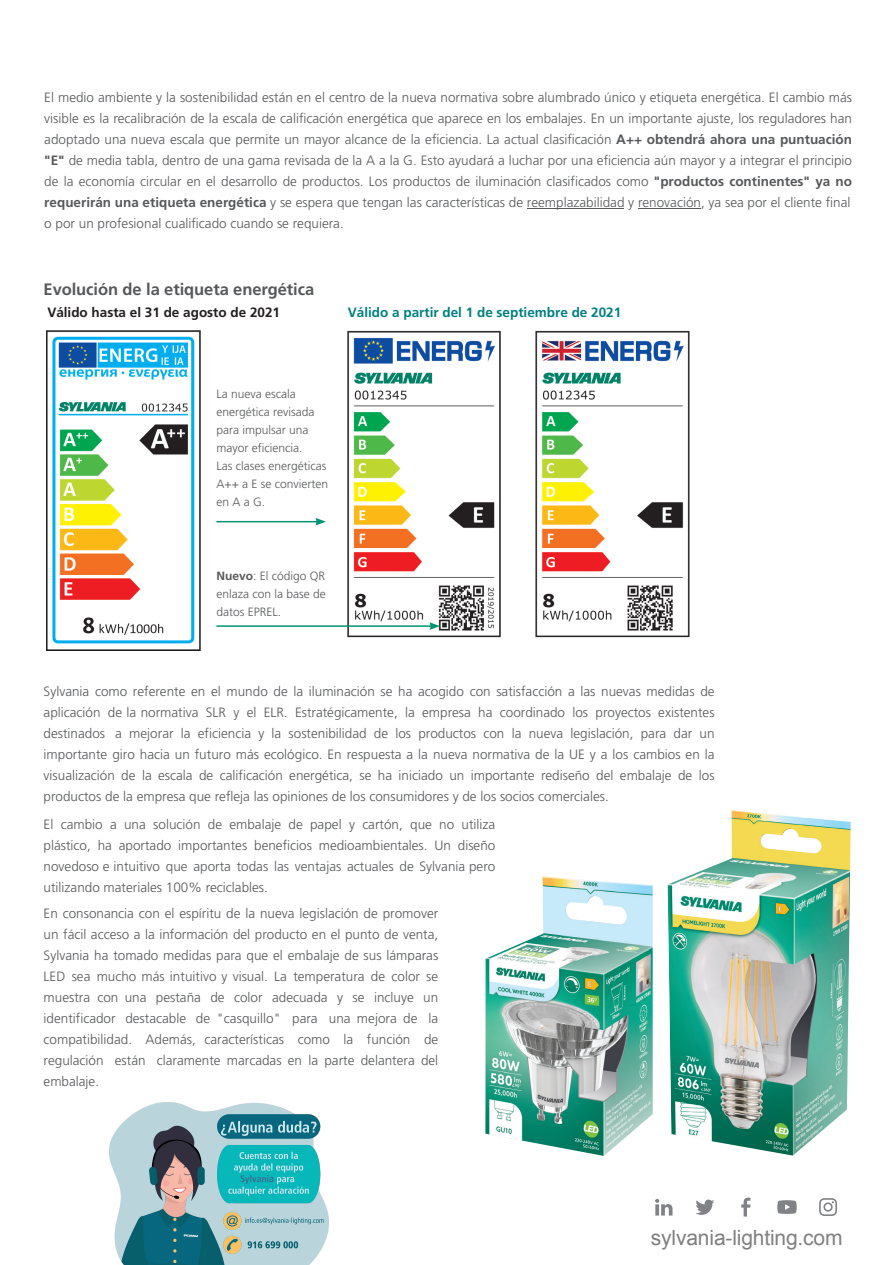
<style>
.page{position:relative;width:896px;height:1265px;background:#fff}
.page>*{position:absolute;margin:0;border:0;box-sizing:border-box;transform-origin:0 0}
.www{font:21px "Arial";letter-spacing:-.01em;color:#808080}
.Bullet_Heading{font:700 16.5px "Frutiger LT Std";letter-spacing:-.005em;color:#57585a}
.Body_Text{font:300 13.5px/21px "Frutiger LT Std";color:#57585a;text-align:justify}
.Bullet_Heading-2{font:300 13.5px/21px "Frutiger LT Std";color:#57585a}
.group_header{font:700 13.5px "Frutiger LT Std";color:#008080}
.group_header-2{font:700 13.5px "Frutiger LT Std";color:#231f20}
.Body_Text-2{font:300 12px/18px "Frutiger LT Std";color:#57585a}
.s1{font-weight:700}
</style>
<div class="page">
<img style="left:47px;top:331px;width:153px;height:319px">
<img style="left:347px;top:331px;width:154px;height:306px">
<img style="left:536px;top:331px;width:153px;height:306px">
<hr style="left:216px;top:521px;width:102px;height:1px;background:#009472">
<svg style="left:315px;top:518px;width:11px;height:7px"></svg>
<hr style="left:216px;top:625px;width:216px;height:2px;background:#009472">
<svg style="left:429px;top:622px;width:11px;height:8px"></svg>
<svg style="left:819px;top:1198px;width:18px;height:18px"></svg>
<svg style="left:655px;top:1199px;width:17px;height:16px"></svg>
<svg style="left:696px;top:1199px;width:18px;height:16px"></svg>
<svg style="left:777px;top:1200px;width:19px;height:13px"></svg>
<svg style="left:741px;top:1197px;width:9px;height:19px"></svg>
<img style="left:667px;top:810px;width:183px;height:345px">
<img style="left:485px;top:876px;width:167px;height:280px">
<hr style="left:527px;top:208px;width:97px;height:1px;background:#57585a">
<hr style="left:638px;top:208px;width:62px;height:1px;background:#57585a">
<img style="left:109px;top:1102px;width:220px;height:162px">
<p class="Bullet_Heading-2" style="left:44px;top:87px;width:809px">El medio ambiente y la sostenibilidad están en el centro de la nueva normativa sobre alumbrado único y etiqueta energética. El cambio más visible es la recalibración de la escala de calificación energética que aparece en los embalajes. En un importante ajuste, los reguladores han adoptado una nueva escala que permite un mayor alcance de la eficiencia. La actual clasificación <span class="s1">A++ obtendrá ahora una puntuación "E"</span> de media tabla, dentro de una gama revisada de la A a la G. Esto ayudará a luchar por una eficiencia aún mayor y a integrar el principio de la economía circular en el desarrollo de productos. Los productos de iluminación clasificados como <span class="s1">"productos continentes" ya no requerirán una etiqueta energética</span> y se espera que tengan las características de reemplazabilidad y renovación, ya sea por el cliente final o por un profesional cualificado cuando se requiera.</p>
<p class="Bullet_Heading" style="left:44px;top:280px;width:272px">Evolución de la etiqueta energética</p>
<p class="group_header-2" style="left:47px;top:304px;width:234px">Válido hasta el 31 de agosto de 2021</p>
<p class="group_header" style="left:348px;top:304px;width:275px">Válido a partir del 1 de septiembre de 2021</p>
<p class="Body_Text-2" style="left:216px;top:385px;width:113px">La nueva escala energética revisada para impulsar una mayor eficiencia.<br>Las clases energéticas<br>A++ a E se convierten en A a G.</p>
<p class="Body_Text-2" style="left:216px;top:566px;width:111px;text-align:justify"><span class="s1">Nuevo</span>: El código QR enlaza con la base de datos EPREL.</p>
<p class="Body_Text" style="left:44px;top:681px;width:672px">Sylvania como referente en el mundo de la iluminación se ha acogido con satisfacción a las nuevas medidas de aplicación de la normativa SLR y el ELR. Estratégicamente, la empresa ha coordinado los proyectos existentes destinados a mejorar la eficiencia y la sostenibilidad de los productos con la nueva legislación, para dar un importante giro hacia un futuro más ecológico. En respuesta a la nueva normativa de la UE y a los cambios en la visualización de la escala de calificación energética, se ha iniciado un importante rediseño del embalaje de los productos de la empresa que refleja las opiniones de los consumidores y de los socios comerciales.</p>
<p class="Body_Text" style="left:44px;top:814px;width:453px">El cambio a una solución de embalaje de papel y cartón, que no utiliza plástico, ha aportado importantes beneficios medioambientales. Un diseño novedoso e intuitivo que aporta todas las ventajas actuales de Sylvania pero utilizando materiales 100% reciclables.</p>
<p class="Body_Text" style="left:44px;top:903px;width:396px">En consonancia con el espíritu de la nueva legislación de promover un fácil acceso a la información del producto en el punto de venta, Sylvania ha tomado medidas para que el embalaje de sus lámparas LED sea mucho más intuitivo y visual. La temperatura de color se muestra con una pestaña de color adecuada y se incluye un identificador destacable de "casquillo" para una mejora de la compatibilidad. Además, características como la función de regulación están claramente marcadas en la parte delantera del embalaje.</p>
<p class="www" style="left:651px;top:1223px;width:193px">sylvania-lighting.com</p>
</div>
